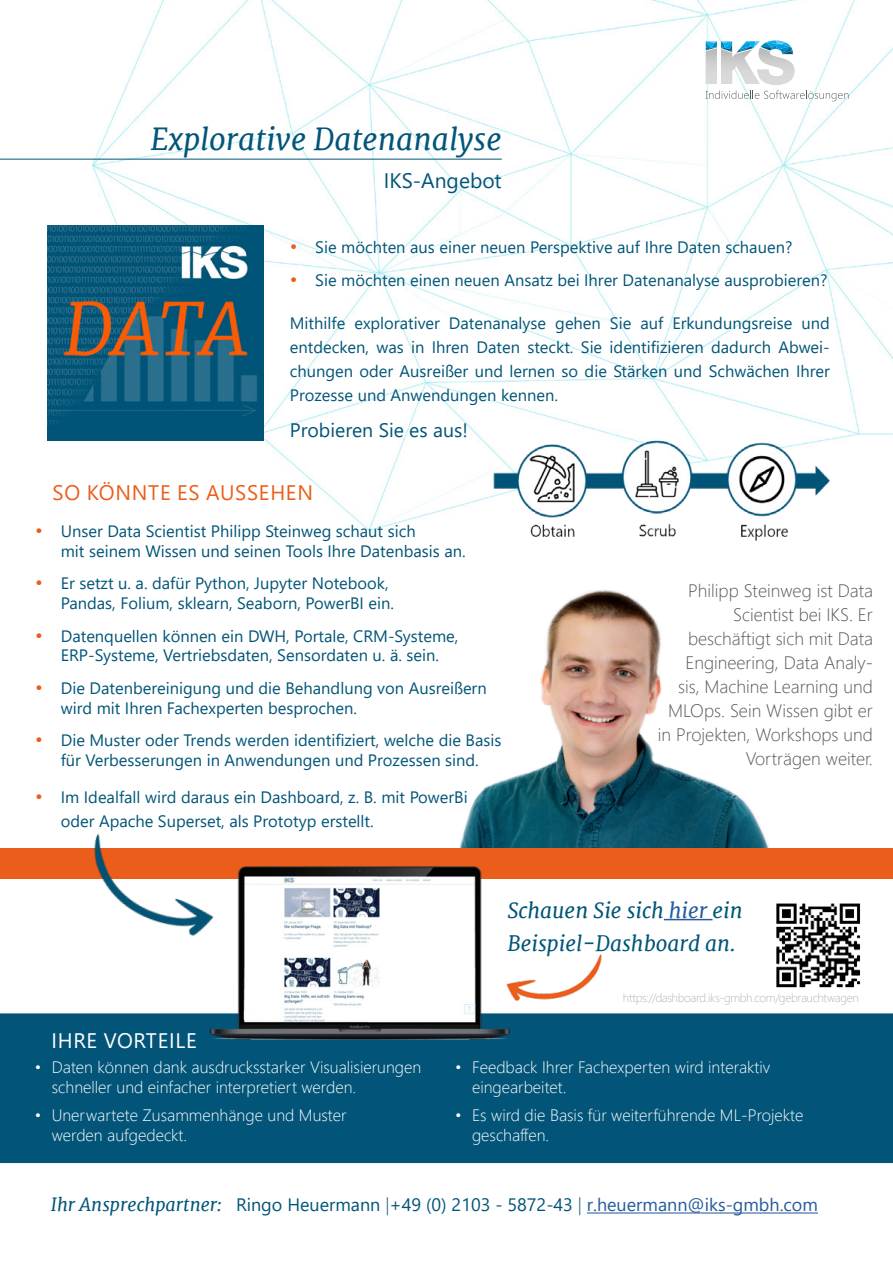
<style>
.page{position:relative;width:893px;height:1263px;background:#fff}
.page>*{position:absolute;margin:0;border:0;box-sizing:border-box;transform-origin:0 0}
.t1{font:italic 30px "Merriweather";color:#025578}
.t2{font:italic 21px/33px "Merriweather";color:#025578}
.t3{font:21px "Segoe UI";letter-spacing:.035em;color:#eb5d1b}
.t4{font:21px "Segoe UI";letter-spacing:.035em;color:#fff}
.t5{font:21px "Segoe UI";color:#025578}
.t6{font:19.5px "Segoe UI";color:#025578}
.t7{font:300 18px/24px "Segoe UI";color:#575756;text-align:right}
.t8{font:18px "Segoe UI";color:#025578}
.t9{font:16.5px/19.8px "Segoe UI";color:#025578}
.t10{font:300 16.5px/19.8px "Segoe UI";color:#fff}
.t11{font:300 12px "Segoe UI";letter-spacing:-.03em;color:#b7b6b6}
.s1{font-size:19.2px;color:#eb5d1b}
.s2{color:#275b9b}
.s3{font-family:"Merriweather";font-style:italic}
.s4{font-weight:300}
</style>
<div class="page">
<img style="left:92px;top:0;width:801px;height:531px">
<hr style="left:0;top:159px;width:502px;height:1px;background:#025578">
<hr style="left:587px;top:1212px;width:231px;height:1px;background:#275b9b">
<svg style="left:706px;top:40px;width:142px;height:61px"></svg>
<img style="left:48px;top:225px;width:216px;height:216px">
<div style="left:0;top:1014px;width:893px;height:148px;background:#025578"></div>
<div style="left:0;top:1013px;width:893px;height:150px;border:1px solid #025578"></div>
<img style="left:460px;top:590px;width:309px;height:257px">
<div style="left:0;top:848px;width:893px;height:30px;background:#eb5d1b"></div>
<img style="left:490px;top:430px;width:342px;height:111px">
<img style="left:202px;top:847px;width:317px;height:193px">
<img style="left:776px;top:903px;width:85px;height:85px">
<hr style="left:664px;top:919px;width:48px;height:1px;background:#275b9b">
<img style="left:502px;top:951px;width:100px;height:56px">
<img style="left:51px;top:833px;width:185px;height:119px">
<h1 class="t1" style="left:151px;top:121px;width:353px">Explorative Datenanalyse</h1>
<p class="t5" style="left:384px;top:164px;width:119px">IKS-Angebot</p>
<p class="t9" style="left:290px;top:237px;width:504px"><span class="s1">•</span> Sie möchten aus einer neuen Perspektive auf Ihre Daten schauen?</p>
<p class="t9" style="left:290px;top:270px;width:539px"><span class="s1">•</span> Sie möchten einen neuen Ansatz bei Ihrer Datenanalyse ausprobieren?</p>
<p class="t9" style="left:290px;top:310px;width:542px;line-height:24px;text-align:justify">Mithilfe explorativer Datenanalyse gehen Sie auf Erkundungsreise und entdecken, was in Ihren Daten steckt. Sie identifizieren dadurch Abwei&shy;chungen oder Ausreißer und lernen so die Stärken und Schwächen Ihrer Prozesse und Anwendungen kennen.</p>
<p class="t6" style="left:290px;top:415px;width:180px">Probieren Sie es aus!</p>
<p class="t3" style="left:53px;top:476px;width:262px">SO KÖNNTE ES AUSSEHEN</p>
<p class="t9" style="left:61px;top:521px;width:406px;text-indent:-26px"><span class="s1">•</span> Unser Data Scientist Philipp Steinweg schaut sich<br>mit seinem Wissen und seinen Tools Ihre Datenbasis an.</p>
<p class="t9" style="left:61px;top:573px;width:335px;text-indent:-26px"><span class="s1">•</span> Er setzt u. a. dafür Python, Jupyter Notebook,<br>Pandas, Folium, sklearn, Seaborn, PowerBI ein.</p>
<p class="t9" style="left:35px;top:625px;width:425px;text-align:center"><span class="s1">•</span> Datenquellen können ein DWH, Portale, CRM-Systeme,<br>ERP-Systeme, Vertriebsdaten, Sensordaten u. ä. sein.</p>
<p class="t9" style="left:61px;top:678px;width:427px;text-indent:-26px"><span class="s1">•</span> Die Datenbereinigung und die Behandlung von Ausreißern wird mit Ihren Fachexperten besprochen.</p>
<p class="t9" style="left:35px;top:730px;width:468px;text-align:center"><span class="s1">•</span> Die Muster oder Trends werden identifiziert, welche die Basis für Verbesserungen in Anwendungen und Prozessen sind.</p>
<p class="t9" style="left:61px;top:785px;width:408px;line-height:24px;text-indent:-26px"><span class="s1">•</span> Im Idealfall wird daraus ein Dashboard, z. B. mit PowerBi oder Apache Superset, als Prototyp erstellt.</p>
<p class="t7" style="left:658px;top:577px;width:217px">Philipp Steinweg ist Data<br>Scientist bei IKS. Er beschäftigt sich mit Data<br>Engineering, Data Analy-<br>sis, Machine Learning und<br>MLOps. Sein Wissen gibt er in Projekten, Workshops und<br>Vorträgen weiter.</p>
<p class="t4" style="left:51px;top:1024px;width:147px">IHRE VORTEILE</p>
<p class="t10" style="left:52px;top:1056px;width:371px;text-indent:-17px">• Daten können dank ausdrucksstarker Visualisierungen schneller und einfacher interpretiert werden.</p>
<p class="t10" style="left:52px;top:1104px;width:296px;text-indent:-17px">• Unerwartete Zusammenhänge und Muster werden aufgedeckt.</p>
<p class="t2" style="left:507px;top:894px;width:237px">Schauen Sie sich <span class="s2">hier</span> ein<br>Beispiel-Dashboard an.</p>
<p class="t11" style="left:623px;top:986px;width:237px">https://dashboard.iks-gmbh.com/gebrauchtwagen</p>
<p class="t10" style="left:472px;top:1056px;width:300px;text-indent:-17px">• Feedback Ihrer Fachexperten wird interaktiv eingearbeitet.</p>
<p class="t10" style="left:472px;top:1104px;width:333px;text-indent:-17px">• Es wird die Basis für weiterführende ML-Projekte geschaffen.</p>
<p class="t8" style="left:51px;top:1190px;width:769px"><span class="s3">Ihr Ansprechpartner:</span> Ringo Heuermann <span class="s4">|</span>+49 (0) 2103 - 5872-43 <span class="s4">|</span> <span class="s2">r.heuermann@iks-gmbh.com</span></p>
</div>
